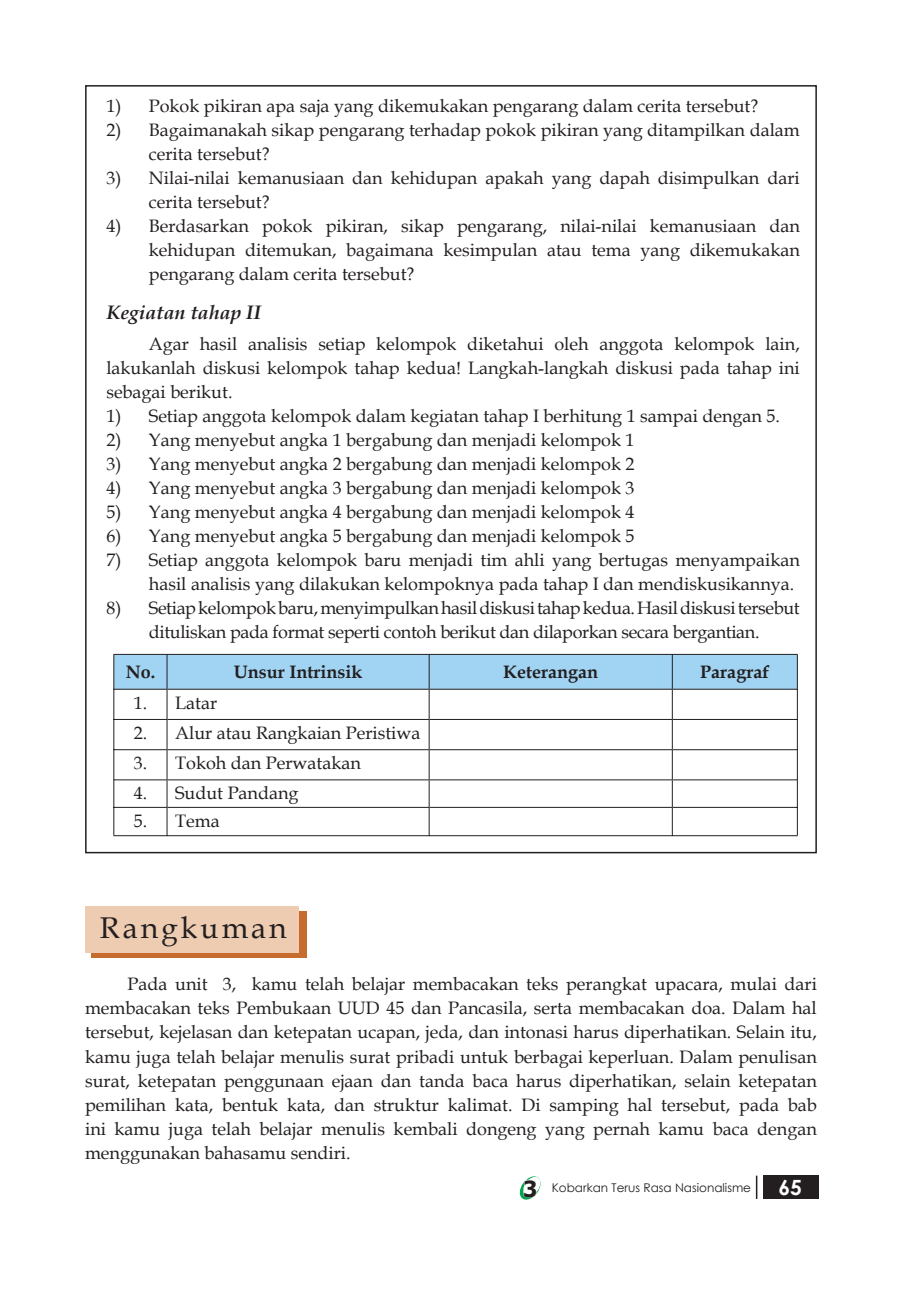
<style>
.page{position:relative;width:919px;height:1289px;background:#fff}
.page>*{position:absolute;margin:0;border:0;box-sizing:border-box;transform-origin:0 0}
.t1{font:30px "Book Antiqua";letter-spacing:.1em;color:#231f20}
.t2{font:700 21px "Century Gothic";color:#fff}
.Isi{font:italic 700 19.5px "Book Antiqua";color:#231f20}
.isi_2{font:18px/24px "Book Antiqua";color:#231f20}
.Isi-2{font:18px/24px "Book Antiqua";color:#231f20;text-align:justify}
.isi_2-2{font:18px/24px "Book Antiqua";letter-spacing:-.02em;color:#231f20;text-align:center}
.Isi-3{font:700 18px "Book Antiqua";color:#231f20}
.t3{font:12px "Century Gothic";color:#231f20}
.s1{font-family:"Tahoma";font-weight:700;font-size:22.2px}
</style>
<div class="page">
<div style="left:763px;top:1175px;width:55px;height:23px;background:#231f20"></div>
<hr style="left:755px;top:1175px;width:2px;height:23px;background:#231f20">
<svg style="left:519px;top:1176px;width:22px;height:24px"></svg>
<hr style="left:113px;top:689px;width:1px;height:30px;background:#231f20">
<hr style="left:167px;top:689px;width:1px;height:30px;background:#231f20">
<hr style="left:429px;top:689px;width:1px;height:30px;background:#231f20">
<hr style="left:672px;top:689px;width:1px;height:30px;background:#231f20">
<svg style="left:113px;top:654px;width:684px;height:36px;background:#99c7e4"></svg>
<hr style="left:796px;top:689px;width:1px;height:30px;background:#231f20">
<hr style="left:113px;top:719px;width:1px;height:30px;background:#231f20">
<hr style="left:113px;top:719px;width:54px;height:1px;background:#231f20">
<hr style="left:167px;top:719px;width:1px;height:30px;background:#231f20">
<hr style="left:167px;top:719px;width:262px;height:1px;background:#231f20">
<hr style="left:429px;top:719px;width:1px;height:30px;background:#231f20">
<hr style="left:429px;top:719px;width:243px;height:1px;background:#231f20">
<hr style="left:672px;top:719px;width:1px;height:30px;background:#231f20">
<hr style="left:672px;top:719px;width:125px;height:1px;background:#231f20">
<hr style="left:796px;top:719px;width:1px;height:30px;background:#231f20">
<hr style="left:113px;top:749px;width:54px;height:1px;background:#231f20">
<hr style="left:167px;top:749px;width:262px;height:1px;background:#231f20">
<hr style="left:429px;top:749px;width:243px;height:1px;background:#231f20">
<hr style="left:672px;top:749px;width:125px;height:1px;background:#231f20">
<hr style="left:113px;top:779px;width:54px;height:1px;background:#231f20">
<hr style="left:167px;top:779px;width:262px;height:1px;background:#231f20">
<hr style="left:429px;top:779px;width:243px;height:1px;background:#231f20">
<hr style="left:672px;top:779px;width:125px;height:1px;background:#231f20">
<hr style="left:113px;top:807px;width:54px;height:1px;background:#231f20">
<svg style="left:113px;top:749px;width:1px;height:86px"></svg>
<hr style="left:113px;top:835px;width:54px;height:1px;background:#231f20">
<svg style="left:167px;top:750px;width:1px;height:85px"></svg>
<hr style="left:167px;top:807px;width:262px;height:1px;background:#231f20">
<hr style="left:167px;top:835px;width:262px;height:1px;background:#231f20">
<svg style="left:429px;top:750px;width:1px;height:85px"></svg>
<hr style="left:429px;top:807px;width:243px;height:1px;background:#231f20">
<hr style="left:429px;top:835px;width:243px;height:1px;background:#231f20">
<svg style="left:672px;top:750px;width:1px;height:85px"></svg>
<hr style="left:672px;top:807px;width:125px;height:1px;background:#231f20">
<svg style="left:796px;top:749px;width:1px;height:86px"></svg>
<hr style="left:672px;top:835px;width:125px;height:1px;background:#231f20">
<svg style="left:91px;top:910px;width:215px;height:47px"></svg>
<div style="left:85px;top:906px;width:213px;height:46px;background:#eeccb1"></div>
<p class="isi_2" style="left:106px;top:93px;width:653px">1) Pokok pikiran apa saja yang dikemukakan pengarang dalam cerita tersebut?</p>
<p class="isi_2" style="left:149px;top:117px;width:652px;text-indent:-43px">2) Bagaimanakah sikap pengarang terhadap pokok pikiran yang ditampilkan dalam cerita tersebut?</p>
<p class="isi_2" style="left:149px;top:165px;width:652px;text-indent:-43px">3) Nilai-nilai kemanusiaan dan kehidupan apakah yang dapah disimpulkan dari cerita tersebut?</p>
<p class="isi_2" style="left:149px;top:213px;width:652px;text-align:justify;text-indent:-43px">4) Berdasarkan pokok pikiran, sikap pengarang, nilai-nilai kemanusiaan dan kehidupan ditemukan, bagaimana kesimpulan atau tema yang dikemukakan pengarang dalam cerita tersebut?</p>
<p class="Isi" style="left:106px;top:299px;width:156px">Kegiatan tahap II</p>
<p class="Isi-2" style="left:106px;top:332px;width:695px;text-indent:43px">Agar hasil analisis setiap kelompok diketahui oleh anggota kelompok lain, lakukanlah diskusi kelompok tahap kedua! Langkah-langkah diskusi pada tahap ini sebagai berikut.</p>
<p class="isi_2" style="left:106px;top:404px;width:675px">1) Setiap anggota kelompok dalam kegiatan tahap I berhitung 1 sampai dengan 5.</p>
<p class="isi_2" style="left:106px;top:428px;width:529px">2) Yang menyebut angka 1 bergabung dan menjadi kelompok 1</p>
<p class="isi_2" style="left:106px;top:452px;width:529px">3) Yang menyebut angka 2 bergabung dan menjadi kelompok 2</p>
<p class="isi_2" style="left:106px;top:476px;width:529px">4) Yang menyebut angka 3 bergabung dan menjadi kelompok 3</p>
<p class="isi_2" style="left:106px;top:500px;width:529px">5) Yang menyebut angka 4 bergabung dan menjadi kelompok 4</p>
<p class="isi_2" style="left:106px;top:524px;width:529px">6) Yang menyebut angka 5 bergabung dan menjadi kelompok 5</p>
<p class="isi_2" style="left:106px;top:548px;width:695px;text-align:right">7) Setiap anggota kelompok baru menjadi tim ahli yang bertugas menyampaikan hasil analisis yang dilakukan kelompoknya pada tahap I dan mendiskusikannya.</p>
<p class="isi_2-2" style="left:106px;top:596px;width:694px">8) Setiap kelompok baru, menyimpulkan hasil diskusi tahap kedua. Hasil diskusi tersebut dituliskan pada format seperti contoh berikut dan dilaporkan secara bergantian.</p>
<p class="Isi-3" style="left:126px;top:660px;width:31px">No.</p>
<p class="Isi-3" style="left:234px;top:660px;width:130px">Unsur Intrinsik</p>
<p class="Isi-3" style="left:503px;top:660px;width:97px">Keterangan</p>
<p class="Isi-3" style="left:700px;top:660px;width:71px">Paragraf</p>
<p class="Isi-2" style="left:134px;top:690px;width:15px">1.</p>
<p class="Isi-2" style="left:175px;top:690px;width:43px">Latar</p>
<p class="Isi-2" style="left:134px;top:720px;width:15px">2.</p>
<p class="Isi-2" style="left:175px;top:720px;width:247px">Alur atau Rangkaian Peristiwa</p>
<p class="Isi-2" style="left:134px;top:750px;width:15px">3.</p>
<p class="Isi-2" style="left:175px;top:750px;width:187px">Tokoh dan Perwatakan</p>
<p class="Isi-2" style="left:134px;top:780px;width:15px">4.</p>
<p class="Isi-2" style="left:175px;top:780px;width:125px">Sudut Pandang</p>
<p class="Isi-2" style="left:134px;top:808px;width:15px">5.</p>
<p class="Isi-2" style="left:175px;top:808px;width:46px">Tema</p>
<p class="t1" style="left:100px;top:907px;width:188px">Rangkuman</p>
<p class="Isi-2" style="left:85px;top:971px;width:733px;text-indent:43px">Pada unit 3, kamu telah belajar membacakan teks perangkat upacara, mulai dari membacakan teks Pembukaan UUD 45 dan Pancasila, serta membacakan doa. Dalam hal tersebut, kejelasan dan ketepatan ucapan, jeda, dan intonasi harus diperhatikan. Selain itu, kamu juga telah belajar menulis surat pribadi untuk berbagai keperluan. Dalam penulisan surat, ketepatan penggunaan ejaan dan tanda baca harus diperhatikan, selain ketepatan pemilihan kata, bentuk kata, dan struktur kalimat. Di samping hal tersebut, pada bab ini kamu juga telah belajar menulis kembali dongeng yang pernah kamu baca dengan menggunakan bahasamu sendiri.</p>
<p class="t3" style="left:523px;top:1178px;width:229px"><span class="s1">3</span> Kobarkan Terus Rasa Nasionalisme</p>
<p class="t2" style="left:778px;top:1171px;width:25px">65</p>
</div>
